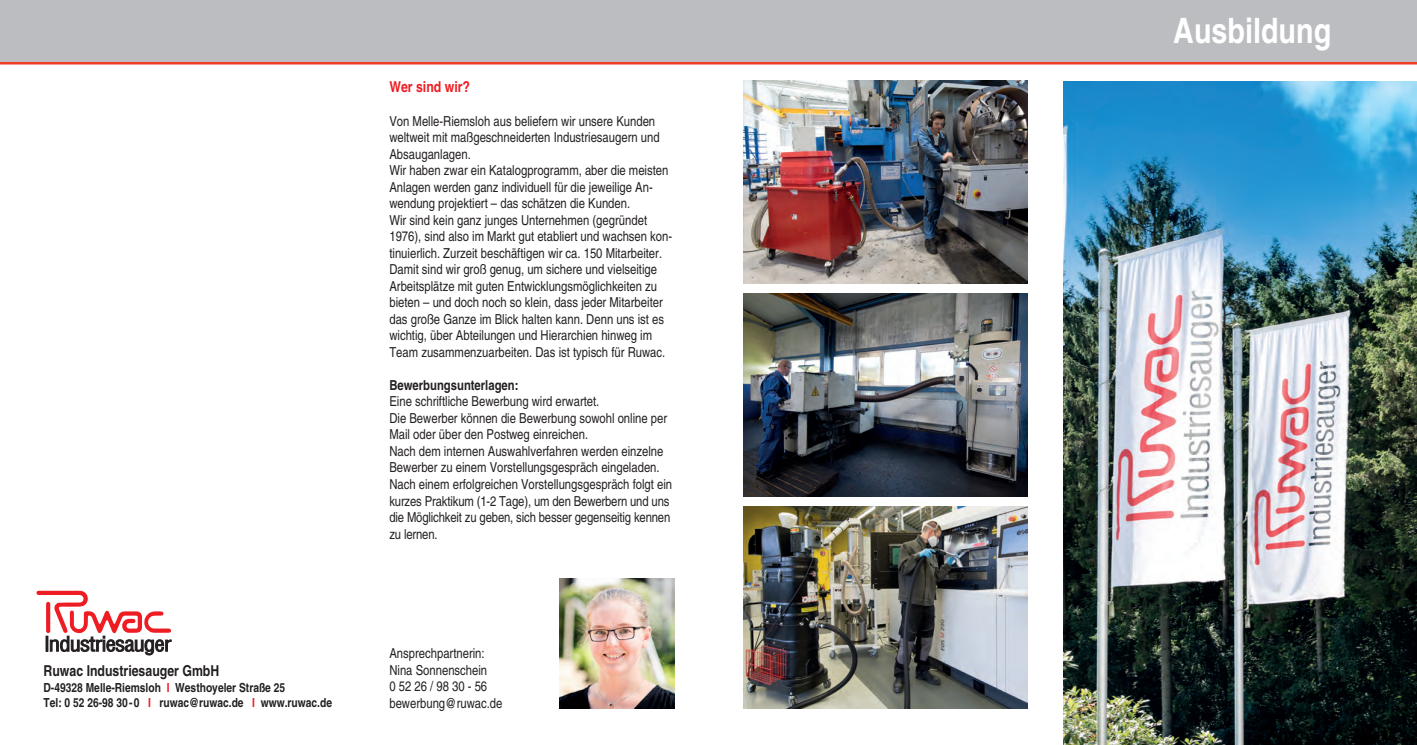
<style>
.page{position:relative;width:1417px;height:745px;background:#fff}
.page>*{position:absolute;margin:0;border:0;box-sizing:border-box;transform-origin:0 0}
.t1{font:700 condensed 35px "Helvetica";color:#fff}
.t2{font:700 condensed 15px "Helvetica";color:#231f20}
.t3{font:700 condensed 15px "Helvetica";color:#ee1d23}
.t4{font:condensed 13.75px/16.5px "Helvetica";color:#231f20}
.t5{font:700 condensed 13.75px "Helvetica";color:#231f20}
.t6{font:700 condensed 12.5px/15px "Helvetica";color:#231f20}
.s1{color:#ee1d23}
</style>
<div class="page">
<div style="left:0;top:0;width:1416px;height:63px;background:#bcbdc0"></div>
<svg style="left:36px;top:590px;width:135px;height:64px"></svg>
<img style="left:1063px;top:81px;width:353px;height:663px">
<hr style="left:0;top:62px;width:1416px;height:2px;background:#ef3c25">
<img style="left:559px;top:578px;width:115px;height:130px">
<img style="left:743px;top:81px;width:284px;height:202px">
<img style="left:743px;top:506px;width:284px;height:202px">
<img style="left:743px;top:293px;width:284px;height:202px">
<p class="t2" style="left:44px;top:661px;width:177px">Ruwac Industriesauger GmbH</p>
<p class="t6" style="left:44px;top:680px;width:290px">D-49328 Melle-Riemsloh <span class="s1">I</span> Westhoyeler Straße 25<br>Tel: 0 52 26-98 30-0 <span class="s1">I</span> ruwac@ruwac.de <span class="s1">I</span> www.ruwac.de</p>
<p class="t3" style="left:389px;top:78px;width:82px">Wer sind wir?</p>
<p class="t4" style="left:389px;top:112px;width:284px">Von Melle-Riemsloh aus beliefern wir unsere Kunden weltweit mit maßgeschneiderten Industriesaugern und Absauganlagen.<br>Wir haben zwar ein Katalogprogramm, aber die meisten Anlagen werden ganz individuell für die jeweilige An&shy;wendung projektiert – das schätzen die Kunden.<br>Wir sind kein ganz junges Unternehmen (gegründet 1976), sind also im Markt gut etabliert und wachsen kon&shy;tinuierlich. Zurzeit beschäftigen wir ca. 150 Mitarbeiter.<br>Damit sind wir groß genug, um sichere und vielseitige Arbeitsplätze mit guten Entwicklungsmöglichkeiten zu bieten – und doch noch so klein, dass jeder Mitarbeiter das große Ganze im Blick halten kann. Denn uns ist es wichtig, über Abteilungen und Hierarchien hinweg im Team zusammenzuarbeiten. Das ist typisch für Ruwac.</p>
<p class="t5" style="left:389px;top:377px;width:131px">Bewerbungsunterlagen:</p>
<p class="t4" style="left:389px;top:393px;width:284px">Eine schriftliche Bewerbung wird erwartet.<br>Die Bewerber können die Bewerbung sowohl online per Mail oder über den Postweg einreichen.<br>Nach dem internen Auswahlverfahren werden einzelne Bewerber zu einem Vorstellungsgespräch eingeladen.<br>Nach einem erfolgreichen Vorstellungsgespräch folgt ein kurzes Praktikum (1-2 Tage), um den Bewerbern und uns die Möglichkeit zu geben, sich besser gegenseitig kennen zu lernen.</p>
<p class="t4" style="left:389px;top:645px;width:114px">Ansprechpartnerin:<br>Nina Sonnenschein<br>0 52 26 / 98 30 - 56 bewerbung@ruwac.de</p>
<h1 class="t1" style="left:1173px;top:10px;width:159px">Ausbildung</h1>
</div>
